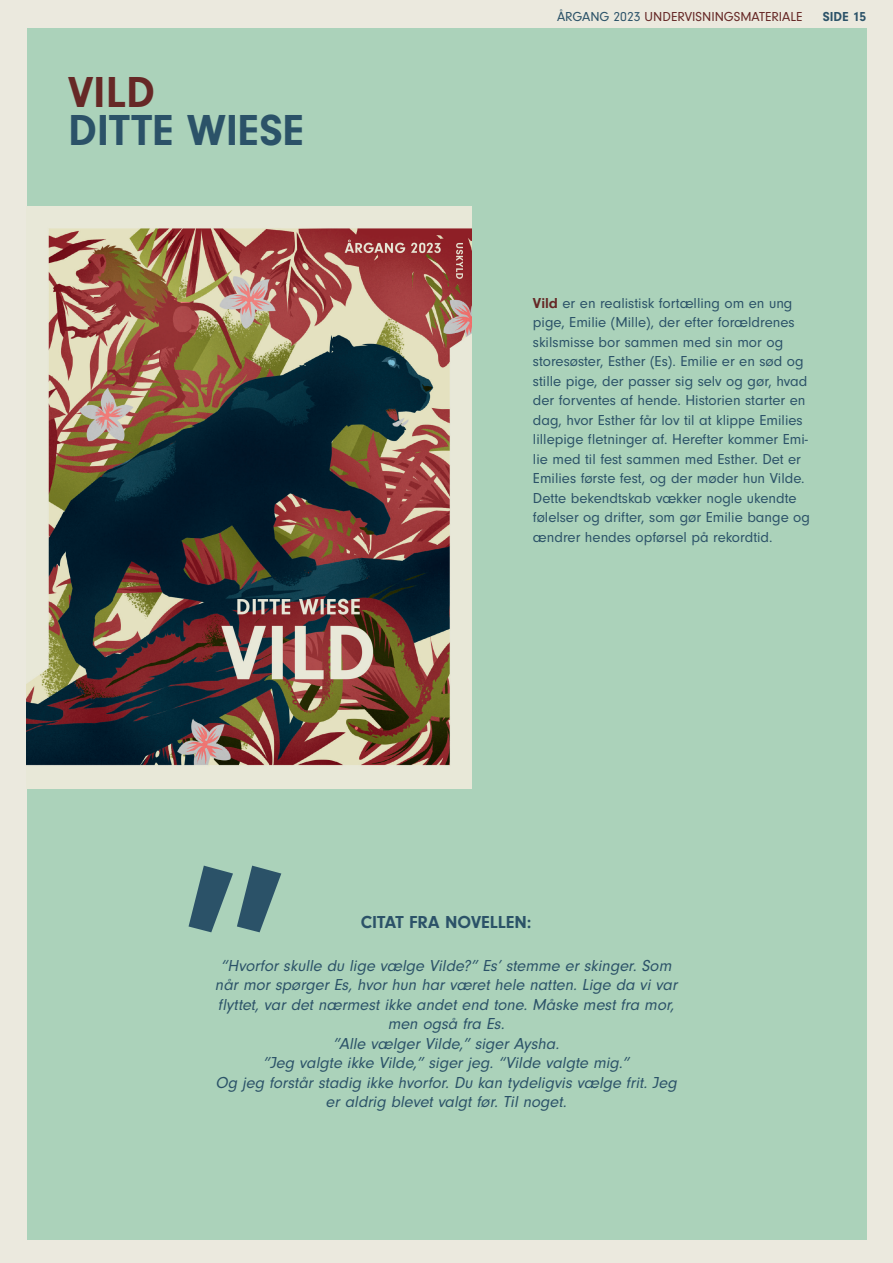
<style>
.page{position:relative;width:893px;height:1263px;background:#ebe9de}
.page>*{position:absolute;margin:0;border:0;box-sizing:border-box;transform-origin:0 0}
.t1{font:700 255.75px "Neuzeit Gro";color:#2b5268}
.t2{font:700 45px "Neuzeit Gro";color:#2b5268}
.t3{font:700 45px "Neuzeit Gro";color:#662826}
.t4{font:700 18px "Neuzeit Gro";color:#2b5268}
.t5{font:italic 16.5px/19.5px "Neuzeit Gro";color:#2b5268;text-align:center}
.t6{font:15px/19.5px "Neuzeit Gro";color:#2b5268}
.t7{font:13.5px "Neuzeit Gro";color:#662826}
.t8{font:700 13.5px "Neuzeit Gro";color:#2b5268}
.s1{color:#2b5268}
.s2{font-weight:700;color:#662826}
</style>
<div class="page">
<div style="left:27px;top:28px;width:839px;height:1211px;background:#abd2ba"></div>
<img style="left:26px;top:206px;width:445px;height:582px">
<h2 class="t3" style="left:68px;top:67px;width:88px">VILD</h2>
<h2 class="t2" style="left:68px;top:104px;width:237px">DITTE WIESE</h2>
<p class="t7" style="left:557px;top:9px;width:247px"><span class="s1">ÅRGANG 2023</span> UNDERVISNINGSMATERIALE</p>
<p class="t8" style="left:823px;top:9px;width:45px">SIDE 15</p>
<p class="t6" style="left:533px;top:293px;width:279px"><span class="s2">Vild</span> er en realistisk fortælling om en ung pige, Emilie (Mille), der efter forældrenes skilsmisse bor sammen med sin mor og storesøster, Esther (Es). Emilie er en sød og stille pige, der passer sig selv og gør, hvad der forventes af hende. Historien starter en dag, hvor Esther får lov til at klippe Emilies lillepige fletninger af. Herefter kommer Emi&shy;lie med til fest sammen med Esther. Det er Emilies første fest, og der møder hun Vilde.<br>Dette bekendtskab vækker nogle ukendte følelser og drifter, som gør Emilie bange og ændrer hendes opførsel på rekordtid.</p>
<h1 class="t1" style="left:179px;top:812px;width:112px">”</h1>
<p class="t4" style="left:361px;top:912px;width:172px">CITAT FRA NOVELLEN:</p>
<p class="t5" style="left:215px;top:956px;width:467px">“Hvorfor skulle du lige vælge Vilde?” Es’ stemme er skinger. Som når mor spørger Es, hvor hun har været hele natten. Lige da vi var flyttet, var det nærmest ikke andet end tone. Måske mest fra mor, men også fra Es.<br>”Alle vælger Vilde,” siger Aysha.<br>”Jeg valgte ikke Vilde,” siger jeg. “Vilde valgte mig.”<br>Og jeg forstår stadig ikke hvorfor. Du kan tydeligvis vælge frit. Jeg er aldrig blevet valgt før. Til noget.</p>
</div>
